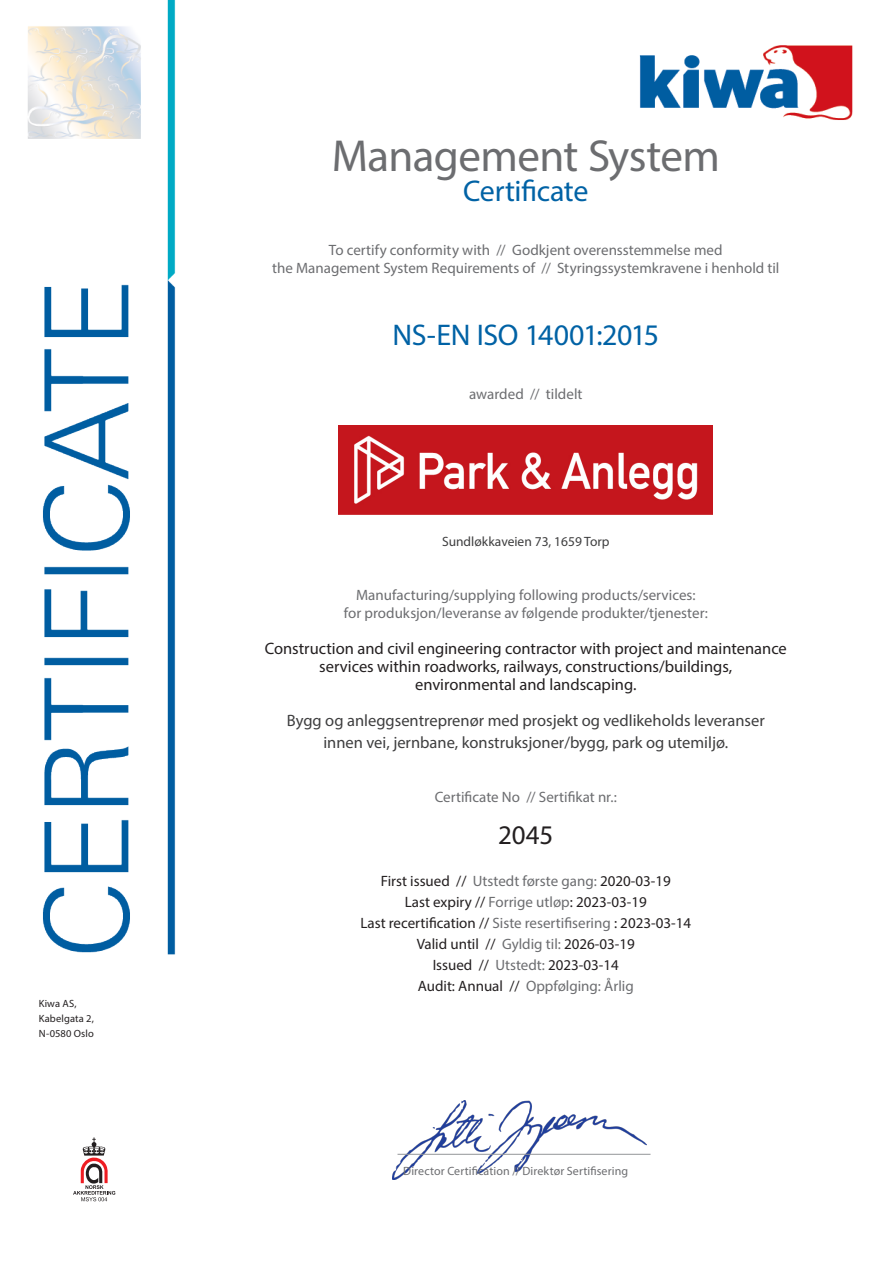
<style>
.page{position:relative;width:893px;height:1263px;background:#fff}
.page>*{position:absolute;margin:0;border:0;box-sizing:border-box;transform-origin:0 0}
.certificate_title{font:45px "Myriad Pro";letter-spacing:-.015em;color:#6c6d70}
.certificate{font:30px "Myriad Pro";letter-spacing:-.015em;color:#0062a5}
.t1{font:27px "Myriad Pro";color:#231f20}
.t2{font:16.5px "Myriad Pro";color:#231f20}
.t3{font:16.5px "Myriad Pro";color:#3e3e3f}
.explanation_text{font:15px "Myriad Pro";color:#6c6d70}
.t4{font:15px "Myriad Pro";color:#231f20}
.t5{font:13.5px "Myriad Pro";color:#3e3e3f}
.t6{font:12px "Myriad Pro";letter-spacing:.01em;color:#6c6d70}
.t7{font:10.5px/15px "Myriad Pro";letter-spacing:.015em;color:#231f20}
.s1{color:#6c6d70}
.s2{color:#231f20}
</style>
<div class="page">
<img style="left:28px;top:0;width:825px;height:1202px">
<img style="left:392px;top:1100px;width:254px;height:80px">
<hr style="left:397px;top:1154px;width:253px;height:1px;background:#939598">
<img style="left:339px;top:426px;width:374px;height:88px">
<p class="t7" style="left:39px;top:995px;width:57px">Kiwa AS,<br>Kabelgata 2,<br>N-0580 Oslo</p>
<p class="certificate_title" style="left:332px;top:128px;width:390px">Management System</p>
<p class="certificate" style="left:463px;top:172px;width:127px">Certificate</p>
<p class="explanation_text" style="left:329px;top:240px;width:395px">To certify conformity with // Godkjent overensstemmelse med</p>
<p class="explanation_text" style="left:272px;top:258px;width:509px">the Management System Requirements of // Styringssystemkravene i henhold til</p>
<p class="certificate" style="left:392px;top:316px;width:268px">NS-EN ISO 14001:2015</p>
<p class="explanation_text" style="left:469px;top:384px;width:115px">awarded // tildelt</p>
<p class="t5" style="left:442px;top:533px;width:169px">Sundløkkaveien 73, 1659 Torp</p>
<p class="explanation_text" style="left:356px;top:586px;width:341px">Manufacturing/supplying following products/services:</p>
<p class="explanation_text" style="left:344px;top:604px;width:366px">for produksjon/leveranse av følgende produkter/tjenester:</p>
<p class="t2" style="left:265px;top:638px;width:524px">Construction and civil engineering contractor with project and maintenance</p>
<p class="t2" style="left:319px;top:656px;width:414px">services within roadworks, railways, constructions/buildings,</p>
<p class="t2" style="left:415px;top:674px;width:223px">environmental and landscaping.</p>
<p class="t3" style="left:287px;top:710px;width:480px">Bygg og anleggsentreprenør med prosjekt og vedlikeholds leveranser</p>
<p class="t3" style="left:323px;top:732px;width:406px">innen vei, jernbane, konstruksjoner/bygg, park og utemiljø.</p>
<p class="explanation_text" style="left:435px;top:787px;width:184px">Certificate No // Sertifikat nr.:</p>
<p class="t1" style="left:498px;top:818px;width:57px">2045</p>
<p class="t4" style="left:381px;top:871px;width:291px">First issued // <span class="s1">Utstedt første gang:</span> 2020-03-19</p>
<p class="t4" style="left:405px;top:892px;width:244px">Last expiry // <span class="s1">Forrige utløp</span>: 2023-03-19</p>
<p class="t4" style="left:360px;top:913px;width:332px">Last recertification // <span class="s1">Siste resertifisering</span> : 2023-03-14</p>
<p class="t4" style="left:417px;top:934px;width:220px">Valid until // <span class="s1">Gyldig til:</span> 2026-03-19</p>
<p class="t4" style="left:433px;top:955px;width:188px">Issued // <span class="s1">Utstedt:</span> 2023-03-14</p>
<p class="explanation_text" style="left:418px;top:976px;width:218px"><span class="s2">Audit: Annual //</span> Oppfølging: Årlig</p>
<p class="t6" style="left:403px;top:1163px;width:226px">Director Certification // Direktør Sertifisering</p>
</div>
